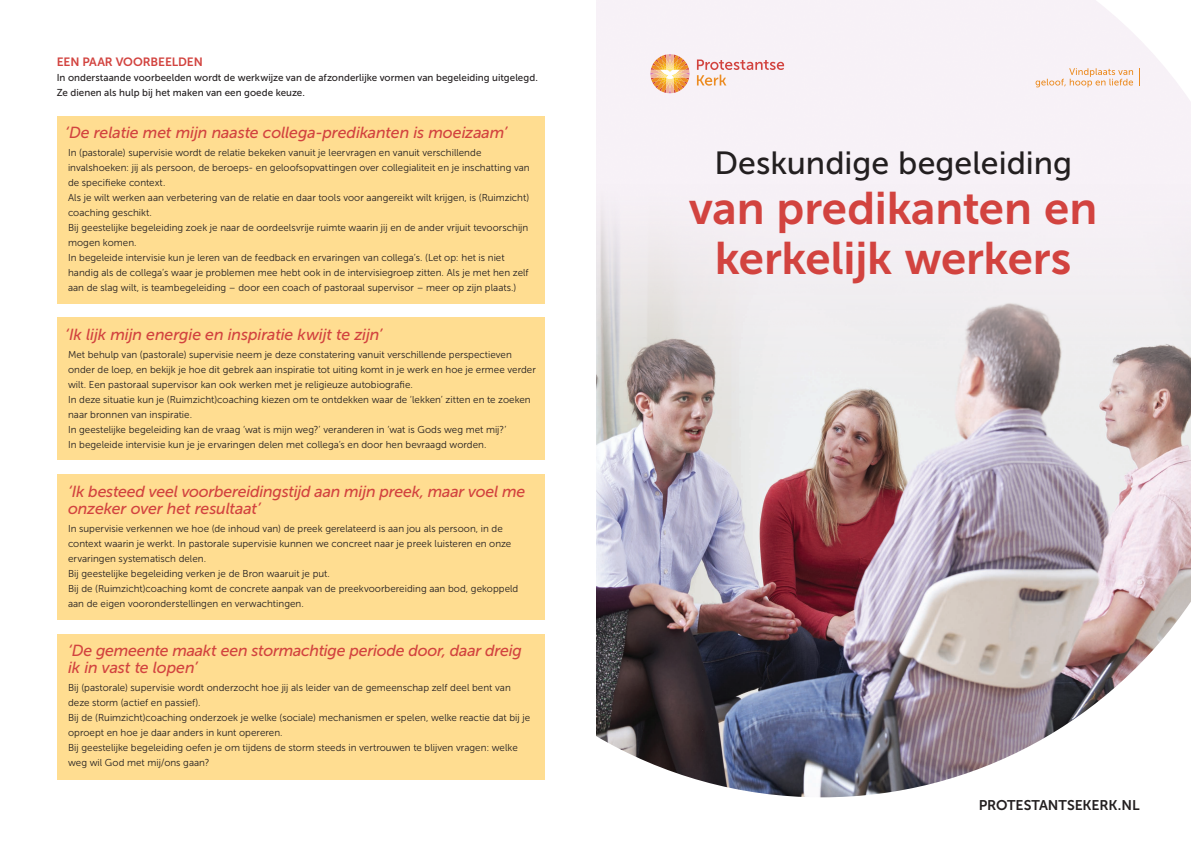
<style>
.page{position:relative;width:1191px;height:842px;background:#fff}
.page>*{position:absolute;margin:0;border:0;box-sizing:border-box;transform-origin:0 0}
.t1{font:45.5px/50px "Museo Sans 700";letter-spacing:-.005em;color:#d2433f;text-align:center}
.t2{font:32px "Museo Sans 500";color:#231f20}
.t3{font:italic 16px/17px "Museo Sans 500";letter-spacing:-.015em;color:#d2433f}
.t4{font:14px "Museo Sans 700";letter-spacing:-.01em;color:#231f20}
.t5{font:12px "Museo Sans 700";letter-spacing:-.005em;color:#d2433f}
.t6{font:10px/15px "Museo Sans 300";letter-spacing:.005em;color:#231f20}
.t7{font:10px/15px "Museo Sans 500";letter-spacing:.005em;color:#231f20}
</style>
<div class="page">
<img style="left:596px;top:437px;width:595px;height:360px">
<img style="left:596px;top:0;width:595px;height:437px">
<svg style="left:697px;top:60px;width:87px;height:26px"></svg>
<svg style="left:650px;top:54px;width:39px;height:39px"></svg>
<svg style="left:1035px;top:68px;width:98px;height:19px"></svg>
<svg style="left:1139px;top:68px;width:1px;height:17px"></svg>
<div style="left:57px;top:116px;width:487px;height:187px;background:#ffdd91"></div>
<div style="left:57px;top:317px;width:487px;height:143px;background:#ffdd91"></div>
<div style="left:57px;top:474px;width:487px;height:145px;background:#ffdd91"></div>
<div style="left:57px;top:634px;width:487px;height:146px;background:#ffdd91"></div>
<p class="t5" style="left:57px;top:55px;width:148px">EEN PAAR VOORBEELDEN</p>
<p class="t7" style="left:57px;top:70px;width:482px">In onderstaande voorbeelden wordt de werkwijze van de afzonderlijke vormen van begeleiding uitgelegd.<br>Ze dienen als hulp bij het maken van een goede keuze.</p>
<h3 class="t3" style="left:65px;top:124px;width:444px">‘De relatie met mijn naaste collega-predikanten is moeizaam’</h3>
<p class="t6" style="left:68px;top:145px;width:463px">In (pastorale) supervisie wordt de relatie bekeken vanuit je leervragen en vanuit verschillende invalshoeken: jij als persoon, de beroeps- en geloofsopvattingen over collegialiteit en je inschatting van de specifieke context.<br>Als je wilt werken aan verbetering van de relatie en daar tools voor aangereikt wilt krijgen, is (Ruimzicht) coaching geschikt.<br>Bij geestelijke begeleiding zoek je naar de oordeelsvrije ruimte waarin jij en de ander vrijuit tevoorschijn mogen komen.<br>In begeleide intervisie kun je leren van de feedback en ervaringen van collega’s. (Let op: het is niet handig als de collega’s waar je problemen mee hebt ook in de intervisiegroep zitten. Als je met hen zelf aan de slag wilt, is teambegeleiding – door een coach of pastoraal supervisor – meer op zijn plaats.)</p>
<h3 class="t3" style="left:65px;top:326px;width:319px">‘Ik lijk mijn energie en inspiratie kwijt te zijn’</h3>
<p class="t6" style="left:68px;top:347px;width:469px">Met behulp van (pastorale) supervisie neem je deze constatering vanuit verschillende perspectieven onder de loep, en bekijk je hoe dit gebrek aan inspiratie tot uiting komt in je werk en hoe je ermee verder wilt. Een pastoraal supervisor kan ook werken met je religieuze autobiografie.<br>In deze situatie kun je (Ruimzicht)coaching kiezen om te ontdekken waar de ‘lekken’ zitten en te zoeken naar bronnen van inspiratie.<br>In geestelijke begeleiding kan de vraag ‘wat is mijn weg?’ veranderen in ‘wat is Gods weg met mij?’<br>In begeleide intervisie kun je je ervaringen delen met collega’s en door hen bevraagd worden.</p>
<h3 class="t3" style="left:68px;top:483px;width:459px">‘Ik besteed veel voorbereidingstijd aan mijn preek, maar voel me onzeker over het resultaat’</h3>
<p class="t6" style="left:68px;top:521px;width:452px">In supervisie verkennen we hoe (de inhoud van) de preek gerelateerd is aan jou als persoon, in de context waarin je werkt. In pastorale supervisie kunnen we concreet naar je preek luisteren en onze ervaringen systematisch delen.<br>Bij geestelijke begeleiding verken je de Bron waaruit je put.<br>Bij de (Ruimzicht)coaching komt de concrete aanpak van de preekvoorbereiding aan bod, gekoppeld aan de eigen vooronderstellingen en verwachtingen.</p>
<h3 class="t3" style="left:68px;top:642px;width:455px">‘De gemeente maakt een stormachtige periode door, daar dreig ik in vast te lopen’</h3>
<p class="t6" style="left:68px;top:680px;width:463px">Bij (pastorale) supervisie wordt onderzocht hoe jij als leider van de gemeenschap zelf deel bent van deze storm (actief en passief).<br>Bij de (Ruimzicht)coaching onderzoek je welke (sociale) mechanismen er spelen, welke reactie dat bij je oproept en hoe je daar anders in kunt opereren.<br>Bij geestelijke begeleiding oefen je om tijdens de storm steeds in vertrouwen te blijven vragen: welke weg wil God met mij/ons gaan?</p>
<h2 class="t2" style="left:714px;top:146px;width:359px">Deskundige begeleiding</h2>
<h1 class="t1" style="left:689px;top:183px;width:409px">van predikanten en kerkelijk werkers</h1>
<h3 class="t4" style="left:978px;top:797px;width:162px">PROTESTANTSEKERK.NL</h3>
</div>
